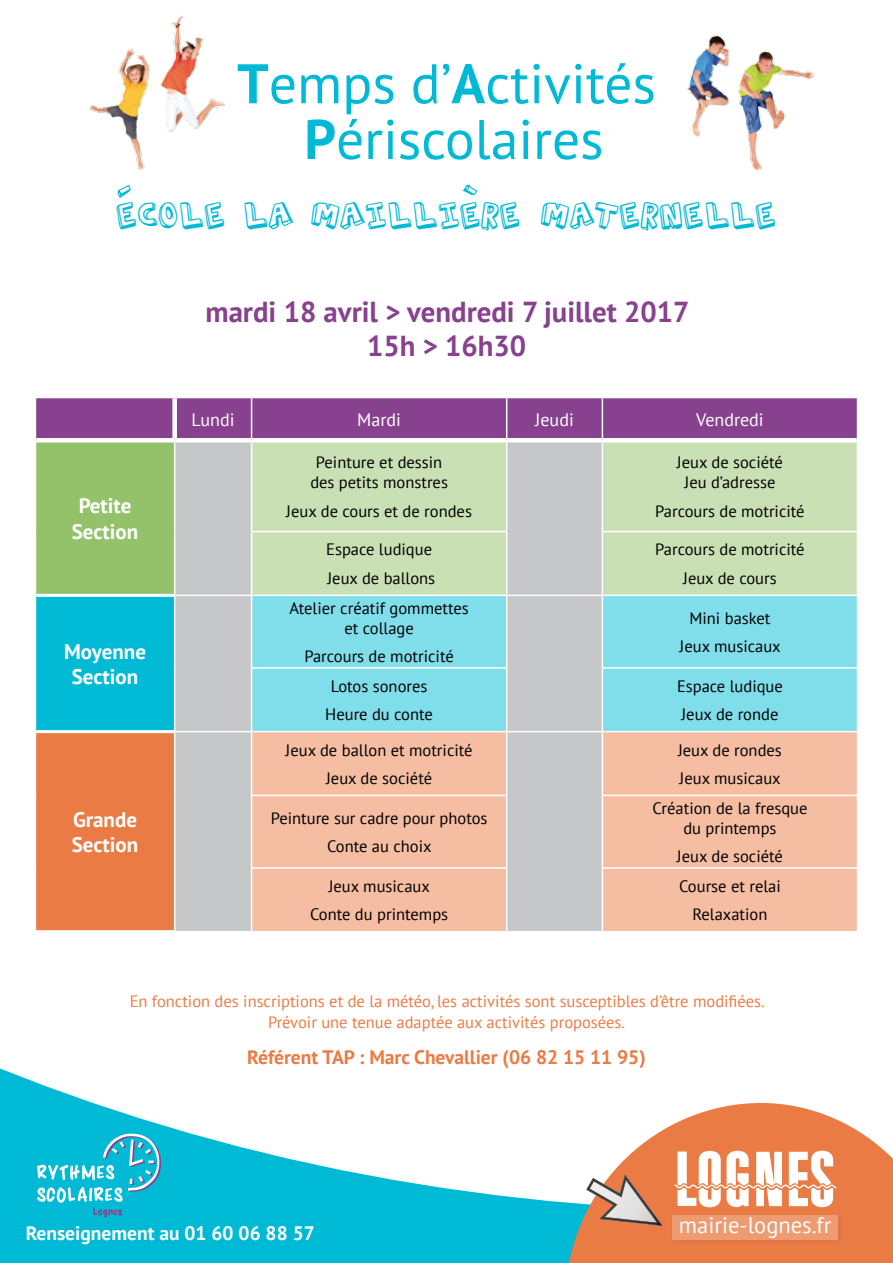
<style>
.page{position:relative;width:893px;height:1263px;background:#fff}
.page>*{position:absolute;margin:0;border:0;box-sizing:border-box;transform-origin:0 0}
.t1{font:55.65px/55.7px "PT Sans";color:#00bad5;text-align:center}
.t2{font:35.85px "Action Jackson";color:#00bad5}
.t3{font:700 28.8px/34.7px "PT Sans";color:#87418e;text-align:center}
.t4{font:22.5px "PT Sans";color:#fff}
.t5{font:700 21px/25.2px "PT Sans";color:#fff;text-align:center}
.t6{font:700 19.5px "PT Sans";color:#ea7b44}
.t7{font:700 19.5px "PT Sans";color:#fff}
.t8{font:18px "PT Sans";color:#fff}
.t9{font:16.5px/28.3px "PT Sans";color:#000;text-align:center}
.t10{font:16.5px/21px "PT Sans";color:#ea7b44;text-align:center}
.s1{font-weight:700}
</style>
<div class="page">
<svg style="left:0;top:1068px;width:561px;height:195px;fill:#00bad5"></svg>
<svg style="left:117px;top:185px;width:14px;height:13px"></svg>
<svg style="left:462px;top:184px;width:15px;height:11px"></svg>
<svg style="left:37px;top:1133px;width:124px;height:84px;background:#2cbfd8"></svg>
<div style="left:36px;top:398px;width:821px;height:40px;background:#87418e"></div>
<div style="left:35px;top:440px;width:140px;height:155px;background:#93c26b"></div>
<div style="left:175px;top:442px;width:76px;height:489px;background:#c6c7c8"></div>
<svg style="left:252px;top:442px;width:605px;height:153px;background:#c9dcb8"></svg>
<div style="left:35px;top:595px;width:140px;height:137px;background:#00bad5"></div>
<svg style="left:252px;top:596px;width:605px;height:135px;background:#8bd9e4"></svg>
<div style="left:35px;top:732px;width:140px;height:200px;background:#ea7b44"></div>
<svg style="left:252px;top:732px;width:605px;height:199px;background:#edbfa7"></svg>
<hr style="left:251px;top:398px;width:1px;height:40px;background:#fff">
<hr style="left:506px;top:398px;width:1px;height:40px;background:#fff">
<hr style="left:602px;top:398px;width:1px;height:40px;background:#fff">
<hr style="left:35px;top:440px;width:1px;height:91px;background:#fff">
<hr style="left:35px;top:531px;width:1px;height:64px;background:#fff">
<hr style="left:251px;top:531px;width:256px;height:1px;background:#fff">
<hr style="left:602px;top:531px;width:256px;height:1px;background:#fff">
<hr style="left:35px;top:595px;width:1px;height:73px;background:#fff">
<hr style="left:35px;top:668px;width:1px;height:64px;background:#fff">
<hr style="left:35px;top:732px;width:1px;height:63px;background:#fff">
<hr style="left:35px;top:795px;width:1px;height:73px;background:#fff">
<hr style="left:35px;top:868px;width:1px;height:62px;background:#fff">
<hr style="left:36px;top:594px;width:138px;height:3px;background:#fff">
<hr style="left:36px;top:438px;width:139px;height:4px;background:#fff">
<div style="left:172px;top:398px;width:5px;height:40px;background:#fff"></div>
<hr style="left:251px;top:667px;width:256px;height:2px;background:#fff">
<hr style="left:602px;top:667px;width:256px;height:2px;background:#fff">
<hr style="left:251px;top:795px;width:256px;height:1px;background:#fff">
<hr style="left:602px;top:795px;width:256px;height:1px;background:#fff">
<hr style="left:251px;top:867px;width:256px;height:2px;background:#fff">
<hr style="left:602px;top:867px;width:256px;height:2px;background:#fff">
<hr style="left:36px;top:730px;width:138px;height:3px;background:#fff">
<hr style="left:35px;top:930px;width:139px;height:3px;background:#fff">
<hr style="left:174px;top:442px;width:1px;height:89px;background:#fff">
<hr style="left:506px;top:442px;width:1px;height:89px;background:#fff">
<hr style="left:174px;top:531px;width:1px;height:64px;background:#fff">
<hr style="left:506px;top:532px;width:1px;height:63px;background:#fff">
<hr style="left:174px;top:596px;width:1px;height:72px;background:#fff">
<hr style="left:506px;top:596px;width:1px;height:71px;background:#fff">
<hr style="left:174px;top:668px;width:1px;height:63px;background:#fff">
<hr style="left:506px;top:669px;width:1px;height:62px;background:#fff">
<hr style="left:174px;top:732px;width:1px;height:63px;background:#fff">
<hr style="left:506px;top:732px;width:1px;height:63px;background:#fff">
<hr style="left:174px;top:795px;width:1px;height:73px;background:#fff">
<hr style="left:506px;top:796px;width:1px;height:71px;background:#fff">
<hr style="left:174px;top:868px;width:1px;height:63px;background:#fff">
<hr style="left:506px;top:869px;width:1px;height:62px;background:#fff">
<hr style="left:602px;top:442px;width:1px;height:89px;background:#fff">
<hr style="left:602px;top:532px;width:1px;height:63px;background:#fff">
<hr style="left:602px;top:596px;width:1px;height:71px;background:#fff">
<hr style="left:602px;top:669px;width:1px;height:62px;background:#fff">
<hr style="left:602px;top:732px;width:1px;height:63px;background:#fff">
<hr style="left:602px;top:796px;width:1px;height:71px;background:#fff">
<hr style="left:602px;top:869px;width:1px;height:62px;background:#fff">
<hr style="left:174px;top:595px;width:78px;height:1px;background:#fff">
<hr style="left:174px;top:731px;width:78px;height:1px;background:#fff">
<hr style="left:174px;top:931px;width:78px;height:1px;background:#fff">
<svg style="left:561px;top:1103px;width:332px;height:160px;fill:#ea7b44"></svg>
<svg style="left:675px;top:1151px;width:161px;height:56px"></svg>
<div style="left:670px;top:1212px;width:174px;height:33px;background:#000;opacity:.3"></div>
<div style="left:673px;top:1215px;width:165px;height:24px;background:#ef9b72"></div>
<svg style="left:586px;top:1174px;width:77px;height:52px;background:#cd997e"></svg>
<img style="left:89px;top:16px;width:136px;height:154px">
<img style="left:687px;top:35px;width:128px;height:136px">
<h1 class="t1" style="left:237px;top:55px;width:420px"><span class="s1">T</span>emps d’<span class="s1">A</span>ctivités<br><span class="s1">P</span>ériscolaires</h1>
<h2 class="t2" style="left:116px;top:200px;width:662px">ECOLE LA MAILLIERE MATERNELLE</h2>
<h3 class="t3" style="left:205px;top:294px;width:485px">mardi 18 avril &gt; vendredi 7 juillet 2017<br>15h &gt; 16h30</h3>
<p class="t5" style="left:72px;top:493px;width:68px">Petite<br>Section</p>
<p class="t5" style="left:64px;top:638px;width:83px">Moyenne<br>Section</p>
<p class="t5" style="left:72px;top:806px;width:68px;text-align:left">Grande<br>Section</p>
<p class="t8" style="left:192px;top:408px;width:45px">Lundi</p>
<p class="t8" style="left:357px;top:408px;width:45px">Mardi</p>
<p class="t8" style="left:535px;top:408px;width:40px">Jeudi</p>
<p class="t8" style="left:696px;top:408px;width:69px">Vendredi</p>
<p class="t9" style="left:310px;top:452px;width:139px;line-height:19.8px">Peinture et dessin des petits monstres</p>
<p class="t9" style="left:286px;top:496px;width:187px">Jeux de cours et de rondes</p>
<p class="t9" style="left:677px;top:452px;width:107px;line-height:19.8px">Jeux de société<br>Jeu d’adresse</p>
<p class="t9" style="left:655px;top:496px;width:151px">Parcours de motricité</p>
<p class="t9" style="left:326px;top:535px;width:110px;text-align:left">Espace ludique<br>Jeux de ballons</p>
<p class="t9" style="left:655px;top:535px;width:151px">Parcours de motricité<br>Jeux de cours</p>
<p class="t9" style="left:289px;top:598px;width:181px;line-height:19.8px">Atelier créatif gommettes et collage</p>
<p class="t9" style="left:304px;top:641px;width:151px">Parcours de motricité</p>
<p class="t9" style="left:680px;top:603px;width:103px">Mini basket<br>Jeux musicaux</p>
<p class="t9" style="left:325px;top:671px;width:109px">Lotos sonores<br>Heure du conte</p>
<p class="t9" style="left:677px;top:671px;width:107px;text-align:left">Espace ludique<br>Jeux de ronde</p>
<p class="t9" style="left:286px;top:735px;width:189px">Jeux de ballon et motricité<br>Jeux de société</p>
<p class="t9" style="left:678px;top:735px;width:105px;text-align:left">Jeux de rondes<br>Jeux musicaux</p>
<p class="t9" style="left:271px;top:803px;width:218px">Peinture sur cadre pour photos<br>Conte au choix</p>
<p class="t9" style="left:652px;top:798px;width:157px;line-height:19.8px">Création de la fresque du printemps</p>
<p class="t9" style="left:677px;top:841px;width:107px">Jeux de société</p>
<p class="t9" style="left:310px;top:871px;width:140px">Jeux musicaux<br>Conte du printemps</p>
<p class="t9" style="left:679px;top:871px;width:103px">Course et relai<br>Relaxation</p>
<p class="t10" style="left:130px;top:990px;width:636px">En fonction des inscriptions et de la météo, les activités sont susceptibles d’être modifiées.<br>Prévoir une tenue adaptée aux activités proposées.</p>
<p class="t6" style="left:247px;top:1044px;width:400px">Référent TAP : Marc Chevallier (06 82 15 11 95)</p>
<p class="t7" style="left:26px;top:1220px;width:291px">Renseignement au 01 60 06 88 57</p>
<h3 class="t4" style="left:679px;top:1211px;width:154px">mairie-lognes.fr</h3>
</div>
